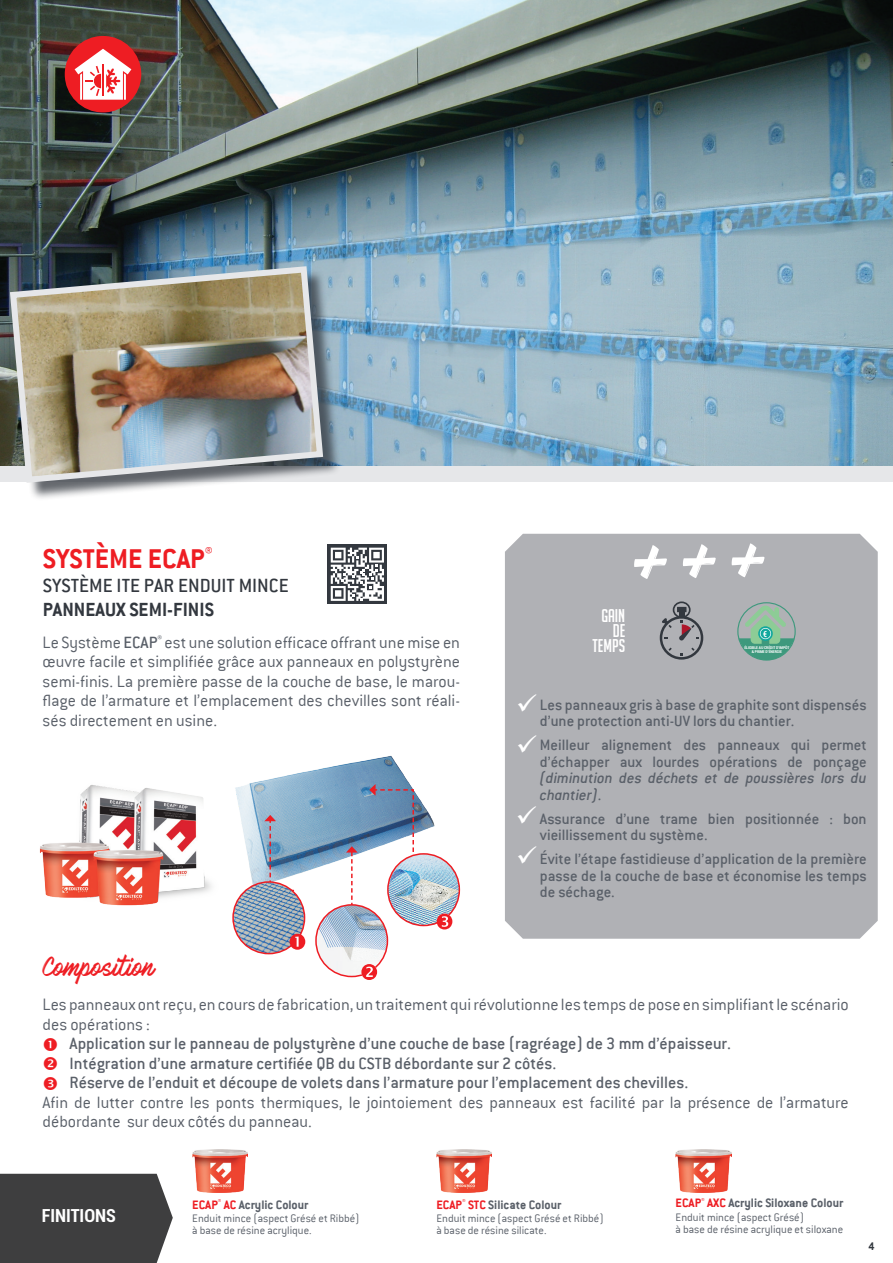
<style>
.page{position:relative;width:893px;height:1263px;background:#fff}
.page>*{position:absolute;margin:0;border:0;box-sizing:border-box;transform-origin:0 0}
.t1{font:700 30px "Conduit ITC";color:#ee1d23}
.t2{font:24px "Mark My Words";color:#ee1d23}
.t3{font:500 21px "Conduit ITC";color:#33383f}
.t4{font:700 21px "Conduit ITC";color:#33383f}
.t5{font:300 18px/19.5px "Conduit ITC";color:#5a6069}
.t6{font:500 18px "Conduit ITC";color:#5a6069}
.t7{font:18px "Big Noodle Titling";color:#fff}
.t8{font:700 condensed 18px "Roboto";color:#fff}
.t9{font:500 16.5px/16.5px "Conduit ITC";color:#5a6069}
.t10{font:700 13.5px "Conduit ITC";color:#5a6069}
.t11{font:300 12px "Conduit ITC";color:#5a6069}
.t12{font:700 12px "Conduit ITC";color:#33383f}
.t13{font:700 condensed 8.55px "Roboto";color:#fff}
.t14{font:700 condensed 3.9px/4.7px "Roboto";letter-spacing:-.01em;color:#fff;text-align:center}
.s1{font-weight:500}
.s2{font-style:italic}
.s3{color:#ee1d23}
</style>
<div class="page">
<div style="left:0;top:1174px;width:173px;height:89px;background:#3e3e3f"></div>
<img style="left:0;top:0;width:893px;height:466px">
<svg style="left:65px;top:36px;width:76px;height:76px"></svg>
<img style="left:192px;top:1149px;width:56px;height:44px">
<svg style="left:328px;top:544px;width:59px;height:60px"></svg>
<svg style="left:331px;top:548px;width:53px;height:53px"></svg>
<img style="left:235px;top:755px;width:204px;height:136px">
<svg style="left:369px;top:784px;width:46px;height:107px"></svg>
<svg style="left:264px;top:815px;width:32px;height:77px;background:#8fa8c1"></svg>
<svg style="left:346px;top:846px;width:12px;height:58px"></svg>
<img style="left:316px;top:905px;width:71px;height:71px;border-radius:36px">
<div style="left:315px;top:904px;width:73px;height:73px;border:2px solid #ee1d23;border-radius:50%"></div>
<img style="left:233px;top:882px;width:72px;height:72px;border-radius:36px">
<div style="left:232px;top:881px;width:73px;height:73px;border:2px solid #ee1d23;border-radius:50%"></div>
<svg style="left:290px;top:934px;width:15px;height:16px"></svg>
<svg style="left:361px;top:964px;width:16px;height:16px"></svg>
<img style="left:436px;top:1149px;width:56px;height:44px">
<img style="left:676px;top:1149px;width:55px;height:44px">
<img style="left:39px;top:785px;width:173px;height:121px">
<img style="left:388px;top:854px;width:71px;height:71px;border-radius:36px">
<div style="left:387px;top:853px;width:73px;height:73px;border:2px solid #ee1d23;border-radius:50%"></div>
<svg style="left:437px;top:913px;width:15px;height:16px"></svg>
<div style="left:0;top:466px;width:893px;height:16px;background:#e6e7e9"></div>
<div style="left:13px;top:269px;width:328px;height:232px;background:#33383f;opacity:.75"></div>
<img style="left:7px;top:263px;width:319px;height:223px">
<div style="left:505px;top:534px;width:373px;height:405px;background:#b0b1b5"></div>
<svg style="left:660px;top:601px;width:43px;height:59px;background:#939196"></svg>
<div style="left:737px;top:602px;width:59px;height:59px;border:1px solid #3e997d;border-radius:50%"></div>
<svg style="left:739px;top:605px;width:55px;height:55px;background:#80b09c"></svg>
<svg style="left:634px;top:543px;width:130px;height:36px"></svg>
<svg style="left:518px;top:694px;width:18px;height:18px"></svg>
<svg style="left:518px;top:735px;width:18px;height:18px"></svg>
<svg style="left:518px;top:806px;width:18px;height:17px"></svg>
<svg style="left:518px;top:846px;width:18px;height:18px"></svg>
<p class="t1" style="left:43px;top:541px;width:171px">SYSTÈME ECAP<sup>®</sup></p>
<p class="t3" style="left:43px;top:573px;width:247px">SYSTÈME ITE PAR ENDUIT MINCE</p>
<p class="t4" style="left:43px;top:597px;width:173px">PANNEAUX SEMI-FINIS</p>
<p class="t5" style="left:43px;top:632px;width:419px;text-align:justify">Le Système <span class="s1">ECAP</span><sup>®</sup> est une solution efficace offrant une mise en œuvre facile et simplifiée grâce aux panneaux en polystyrène semi-finis. La première passe de la couche de base, le marou&shy;flage de l’armature et l’emplacement des chevilles sont réali&shy;sés directement en usine.</p>
<p class="t7" style="left:601px;top:606px;width:25px">GAIN</p>
<p class="t7" style="left:613px;top:621px;width:14px">DE</p>
<p class="t7" style="left:593px;top:636px;width:34px">TEMPS</p>
<p class="t13" style="left:763px;top:628px;width:6px">€</p>
<p class="t14" style="left:744px;top:645px;width:46px">ÉLIGIBLE AU CRÉDIT D’IMPÔT &amp; PRIME D’ÉNERGIE</p>
<p class="t9" style="left:540px;top:696px;width:328px">Les panneaux gris à base de graphite sont dispensés d’une protection anti-UV lors du chantier.</p>
<p class="t9" style="left:540px;top:737px;width:328px;text-align:justify">Meilleur alignement des panneaux qui permet d’échapper aux lourdes opérations de ponçage <span class="s2">(diminution des déchets et de poussières lors du chantier)</span>.</p>
<p class="t9" style="left:540px;top:810px;width:328px">Assurance d’une trame bien positionnée : bon vieillissement du système.</p>
<p class="t9" style="left:540px;top:851px;width:328px;text-align:justify">Évite l’étape fastidieuse d’application de la première passe de la couche de base et économise les temps de séchage.</p>
<p class="t2" style="left:43px;top:954px;width:114px">Composition</p>
<p class="t5" style="left:43px;top:995px;width:808px">Les panneaux ont reçu, en cours de fabrication, un traitement qui révolutionne les temps de pose en simplifiant le scénario des opérations :</p>
<p class="t6" style="left:70px;top:1034px;width:663px">Application sur le panneau de polystyrène d’une couche de base (ragréage) de 3 mm d’épaisseur.</p>
<p class="t6" style="left:70px;top:1053px;width:488px">Intégration d’une armature certifiée QB du CSTB débordante sur 2 côtés.</p>
<p class="t6" style="left:70px;top:1073px;width:620px">Réserve de l’enduit et découpe de volets dans l’armature pour l’emplacement des chevilles.</p>
<p class="t5" style="left:43px;top:1093px;width:808px">Afin de lutter contre les ponts thermiques, le jointoiement des panneaux est facilité par la présence de l’armature débordante sur deux côtés du panneau.</p>
<p class="t8" style="left:42px;top:1203px;width:76px">FINITIONS</p>
<p class="t10" style="left:192px;top:1196px;width:118px"><span class="s3">ECAP</span><sup>®</sup> <span class="s3">AC</span> Acrylic Colour</p>
<p class="t11" style="left:192px;top:1212px;width:169px">Enduit mince (aspect Grésé et Ribbé)</p>
<p class="t11" style="left:192px;top:1224px;width:121px">à base de résine acrylique.</p>
<p class="t10" style="left:436px;top:1196px;width:126px"><span class="s3">ECAP</span><sup>®</sup> <span class="s3">STC</span> Silicate Colour</p>
<p class="t11" style="left:436px;top:1212px;width:169px">Enduit mince (aspect Grésé et Ribbé)</p>
<p class="t11" style="left:436px;top:1224px;width:112px">à base de résine silicate.</p>
<p class="t10" style="left:676px;top:1195px;width:169px"><span class="s3">ECAP</span><sup>®</sup> <span class="s3">AXC</span> Acrylic Siloxane Colour</p>
<p class="t11" style="left:676px;top:1210px;width:130px">Enduit mince (aspect Grésé)</p>
<p class="t11" style="left:676px;top:1222px;width:169px">à base de résine acrylique et siloxane</p>
<p class="t12" style="left:868px;top:1240px;width:8px">4</p>
</div>
